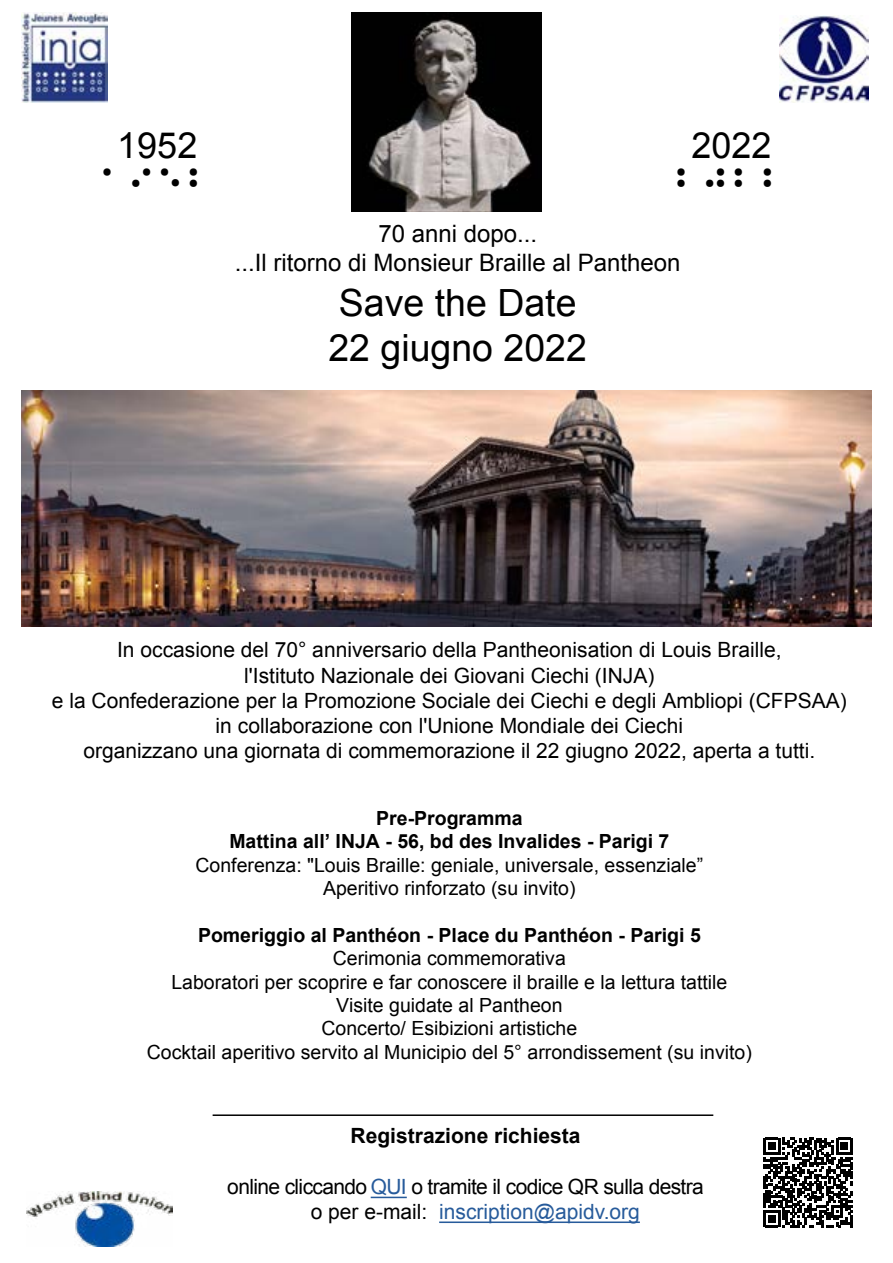
<style>
.page{position:relative;width:893px;height:1263px;background:#fff}
.page>*{position:absolute;margin:0;border:0;box-sizing:border-box;transform-origin:0 0}
.t1{font:37.5px/45px "Arial";color:#000}
.t2{font:36px "Arial";color:#000}
.t3{font:36px "Braille Normal";color:#000}
.t4{font:24px/28.8px "Arial";color:#000;text-align:center}
.t5{font:21px/25.2px "Arial";color:#000;text-align:center}
.t6{font:21px "Arial";letter-spacing:-.03em;color:#000}
.t7{font:21px "Arial";color:#275b9b}
.t8{font:700 21px "Arial";color:#000}
.t9{font:19.5px/23.4px "Arial";color:#000;text-align:center}
.s1{font-weight:700}
.s2{color:#275b9b}
.s3{color:#000}
</style>
<div class="page">
<img style="left:351px;top:13px;width:191px;height:199px">
<img style="left:21px;top:390px;width:851px;height:236px">
<hr style="left:213px;top:1114px;width:500px;height:2px;background:#000">
<img style="left:779px;top:16px;width:90px;height:86px">
<img style="left:21px;top:13px;width:86px;height:89px">
<img style="left:27px;top:1191px;width:145px;height:55px">
<svg style="left:763px;top:1138px;width:90px;height:89px"></svg>
<hr style="left:371px;top:1197px;width:36px;height:1px;background:#275b9b">
<hr style="left:439px;top:1221px;width:201px;height:2px;background:#275b9b">
<p class="t2" style="left:117px;top:122px;width:82px">1952</p>
<p class="t3" style="left:100px;top:165px;width:117px">1952</p>
<p class="t2" style="left:691px;top:122px;width:82px">2022</p>
<p class="t3" style="left:674px;top:165px;width:117px">2022</p>
<p class="t4" style="left:235px;top:219px;width:447px">70 anni dopo...<br>...Il ritorno di Monsieur Braille al Pantheon</p>
<p class="t1" style="left:328px;top:280px;width:260px">Save the Date<br>22 giugno 2022</p>
<p class="t5" style="left:52px;top:638px;width:796px">In occasione del 70° anniversario della Pantheonisation di Louis Braille,<br>l'Istituto Nazionale dei Giovani Ciechi (INJA)<br>e la Confederazione per la Promozione Sociale dei Ciechi e degli Ambliopi (CFPSAA) in collaborazione con l'Unione Mondiale dei Ciechi<br>organizzano una giornata di commemorazione il 22 giugno 2022, aperta a tutti.</p>
<p class="t9" style="left:196px;top:806px;width:509px"><span class="s1">Pre-Programma<br>Mattina all’ INJA - 56, bd des Invalides - Parigi 7<br></span>Conferenza: "Louis Braille: geniale, universale, essenziale” Aperitivo rinforzato (su invito)</p>
<p class="t9" style="left:147px;top:923px;width:606px"><span class="s1">Pomeriggio al Panthéon - Place du Panthéon - Parigi 5<br></span>Cerimonia commemorativa<br>Laboratori per scoprire e far conoscere il braille e la lettura tattile Visite guidate al Pantheon<br>Concerto/ Esibizioni artistiche<br>Cocktail aperitivo servito al Municipio del 5° arrondissement (su invito)</p>
<p class="t8" style="left:351px;top:1122px;width:231px">Registrazione richiesta</p>
<p class="t6" style="left:227px;top:1172px;width:478px">online cliccando <span class="s2">QUI</span> o tramite il codice QR sulla destra</p>
<p class="t7" style="left:311px;top:1197px;width:331px"><span class="s3">o per e-mail:</span> inscription@apidv.org</p>
</div>
